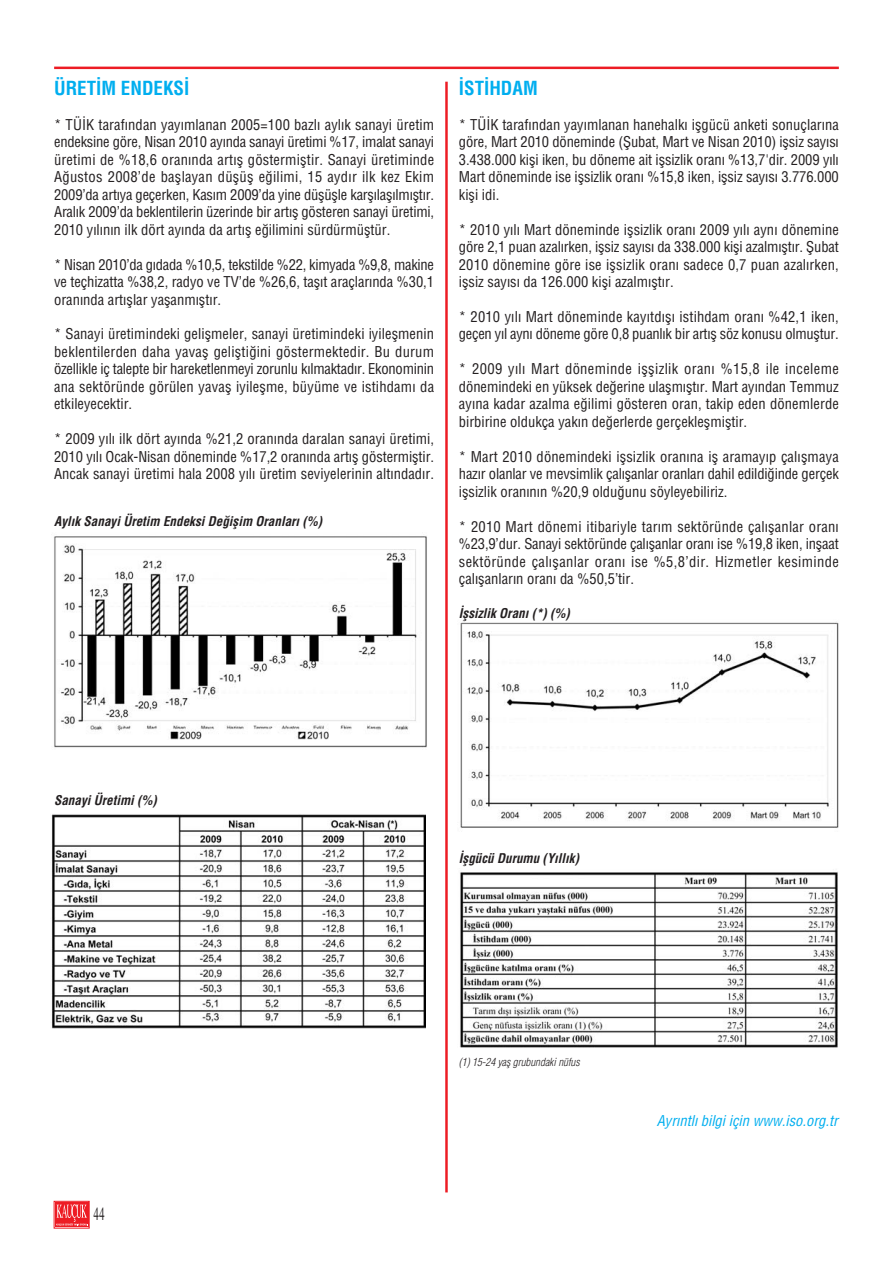
<style>
.page{position:relative;width:893px;height:1263px;background:#fff}
.page>*{position:absolute;margin:0;border:0;box-sizing:border-box;transform-origin:0 0}
.t1{font:18.9px "Helvetica Condensed Turk B";color:#00aeef}
.t2{font:14.55px/17.5px "Helvetica Condensed Turk";color:#231f20;text-align:justify}
.t3{font:italic condensed 14.55px "Helvetica";color:#00aeef}
.t4{font:13.05px "Helvetica Condensed Turk BI";color:#231f20}
.t5{font:10.95px "Helvetica Cond Light Turk I";color:#231f20}
</style>
<div class="page">
<img style="left:460px;top:622px;width:379px;height:206px">
<img style="left:460px;top:871px;width:378px;height:177px">
<img style="left:54px;top:536px;width:373px;height:212px">
<hr style="left:54px;top:67px;width:785px;height:2px;background:#ed1c24">
<hr style="left:445px;top:82px;width:3px;height:1110px;background:#ed1c24">
<div style="left:55px;top:1202px;width:33px;height:25px;background:#ed1c24"></div>
<div style="left:54px;top:1201px;width:35px;height:27px;border:1px solid #ed1c24"></div>
<svg style="left:56px;top:1204px;width:32px;height:22px"></svg>
<img style="left:51px;top:814px;width:375px;height:215px">
<p class="t1" style="left:54px;top:81px;width:137px">ÜRET‹M ENDEKS‹</p>
<p class="t2" style="left:54px;top:117px;width:381px">* TÜ‹K taraf›ndan yay›mlanan 2005=100 bazl› ayl›k sanayi üretim endeksine göre, Nisan 2010 ay›nda sanayi üretimi %17, imalat sanayi üretimi de %18,6 oran›nda art›fl göstermifltir. Sanayi üretiminde A¤ustos 2008’de bafllayan düflüfl e¤ilimi, 15 ayd›r ilk kez Ekim 2009’da art›ya geçerken, Kas›m 2009’da yine düflüflle karfl›lafl›lm›flt›r.<br>Aral›k 2009’da beklentilerin üzerinde bir art›fl gösteren sanayi üretimi, 2010 y›l›n›n ilk dört ay›nda da art›fl e¤ilimini sürdürmüfltür.</p>
<p class="t2" style="left:54px;top:257px;width:381px">* Nisan 2010’da g›dada %10,5, tekstilde %22, kimyada %9,8, makine ve teçhizatta %38,2, radyo ve TV’de %26,6, tafl›t araçlar›nda %30,1 oran›nda art›fllar yaflanm›flt›r.</p>
<p class="t2" style="left:54px;top:327px;width:381px">* Sanayi üretimindeki geliflmeler, sanayi üretimindeki iyileflmenin beklentilerden daha yavafl geliflti¤ini göstermektedir. Bu durum özellikle iç talepte bir hareketlenmeyi zorunlu k›lmaktad›r. Ekonominin ana sektöründe görülen yavafl iyileflme, büyüme ve istihdam› da etkileyecektir.</p>
<p class="t2" style="left:54px;top:431px;width:381px">* 2009 y›l› ilk dört ay›nda %21,2 oran›nda daralan sanayi üretimi, 2010 y›l› Ocak-Nisan döneminde %17,2 oran›nda art›fl göstermifltir.<br>Ancak sanayi üretimi hala 2008 y›l› üretim seviyelerinin alt›ndad›r.</p>
<p class="t4" style="left:54px;top:516px;width:270px">Ayl›k Sanayi Üretim Endeksi De¤iflim Oranlar› (%)</p>
<p class="t1" style="left:459px;top:81px;width:80px">‹ST‹HDAM</p>
<p class="t2" style="left:459px;top:117px;width:381px">* TÜ‹K taraf›ndan yay›mlanan hanehalk› iflgücü anketi sonuçlar›na göre, Mart 2010 döneminde (fiubat, Mart ve Nisan 2010) iflsiz say›s› 3.438.000 kifli iken, bu döneme ait iflsizlik oran› %13,7'dir. 2009 y›l› Mart döneminde ise iflsizlik oran› %15,8 iken, iflsiz say›s› 3.776.000 kifli idi.</p>
<p class="t2" style="left:459px;top:222px;width:381px">* 2010 y›l› Mart döneminde iflsizlik oran› 2009 y›l› ayn› dönemine göre 2,1 puan azal›rken, iflsiz say›s› da 338.000 kifli azalm›flt›r. fiubat 2010 dönemine göre ise iflsizlik oran› sadece 0,7 puan azal›rken, iflsiz say›s› da 126.000 kifli azalm›flt›r.</p>
<p class="t2" style="left:459px;top:309px;width:381px">* 2010 y›l› Mart döneminde kay›td›fl› istihdam oran› %42,1 iken, geçen y›l ayn› döneme göre 0,8 puanl›k bir art›fl söz konusu olmufltur.</p>
<p class="t2" style="left:459px;top:362px;width:381px">* 2009 y›l› Mart döneminde iflflizlik oran› %15,8 ile inceleme dönemindeki en yüksek de¤erine ulaflm›flt›r. Mart ay›ndan Temmuz ay›na kadar azalma e¤ilimi gösteren oran, takip eden dönemlerde birbirine oldukça yak›n de¤erlerde gerçekleflmifltir.</p>
<p class="t2" style="left:459px;top:449px;width:381px">* Mart 2010 dönemindeki iflsizlik oran›na ifl aramay›p çal›flmaya haz›r olanlar ve mevsimlik çal›flanlar oranlar› dahil edildi¤inde gerçek iflsizlik oran›n›n %20,9 oldu¤unu söyleyebiliriz.</p>
<p class="t2" style="left:459px;top:519px;width:381px">* 2010 Mart dönemi itibariyle tar›m sektöründe çal›flanlar oran› %23,9’dur. Sanayi sektöründe çal›flanlar oran› ise %19,8 iken, inflaat sektöründe çal›flanlar oran› ise %5,8’dir. Hizmetler kesiminde çal›flanlar›n oran› da %50,5’tir.</p>
<p class="t4" style="left:459px;top:608px;width:113px">‹flsizlik Oran› (*) (%)</p>
<p class="t4" style="left:54px;top:795px;width:104px">Sanayi Üretimi (%)</p>
<p class="t4" style="left:459px;top:853px;width:122px">‹flgücü Durumu (Y›ll›k)</p>
<p class="t5" style="left:459px;top:1057px;width:122px">(1) 15-24 yafl grubundaki nüfus</p>
<p class="t3" style="left:657px;top:1115px;width:183px">Ayr›ntl› bilgi için www.iso.org.tr</p>
</div>
